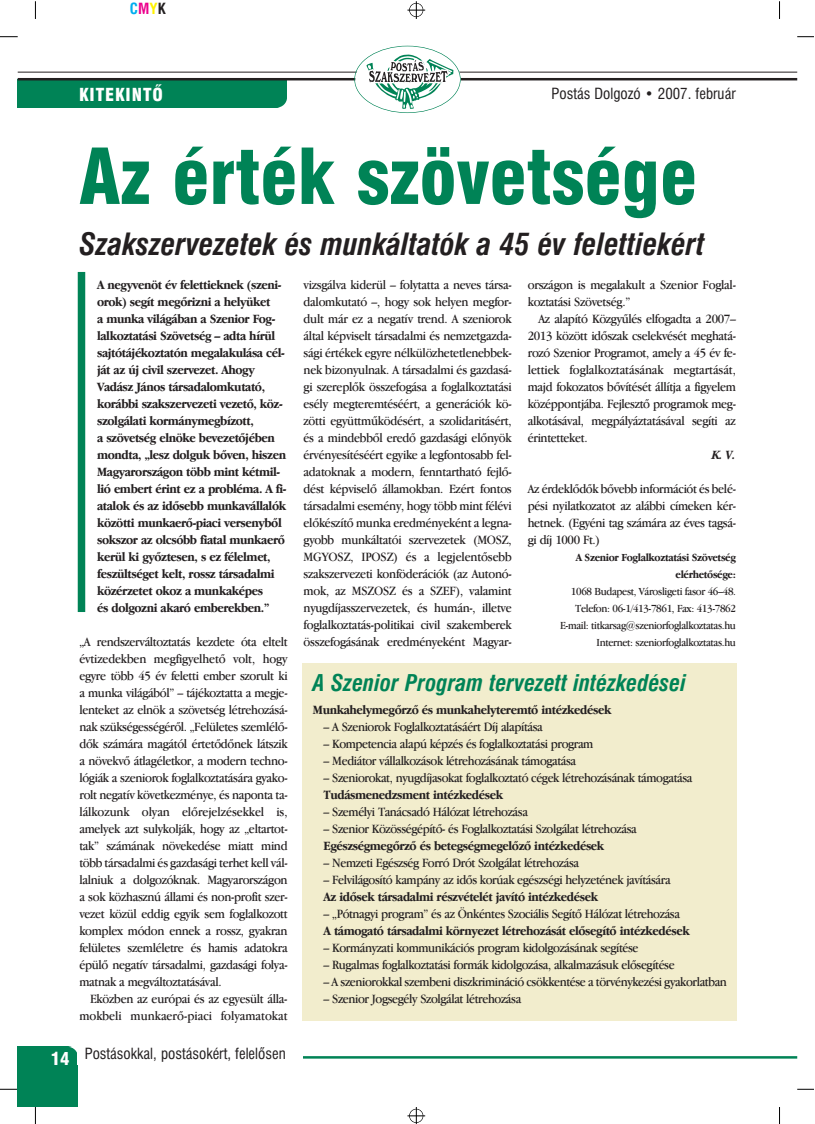
<style>
.page{position:relative;width:815px;height:1124px;background:#fff}
.page>*{position:absolute;margin:0;border:0;box-sizing:border-box;transform-origin:0 0}
.t1{font:75px "Hu Swis 721 Blk Cn BT";color:#008356}
.t2{font:italic 30px "Hu Swis 721 Cn BT Bold";color:#231f20}
.t3{font:italic 22.5px "Hu Swis 721 Cn BT Bold";color:#008356}
.t4{font:17.5px "Hu Swis 721 Blk Cn BT";letter-spacing:.055em;color:#fff}
.t5{font:15px "Hu Swis 721 Cn BT";color:#231f20}
.t6{font:15px "Hu Swis 721 Cn BT Bold";color:#00aeef}
.t7{font:13.12px/17px "Hu Garmd ITC Bk BT";letter-spacing:-.035em;color:#231f20;text-align:justify;scale:.9 1}
.t8{font:13.12px/17px "Hu Garmd ITC Bk BT Bold";letter-spacing:-.035em;color:#231f20;scale:.9 1}
.t9{font:13.12px/17px "Hu Garmd ITC Bk BT";color:#231f20;text-align:right;scale:.9 1}
.t10{font:italic 13.12px "Hu Garmd ITC Bk BT Bold";color:#231f20;scale:.9 1}
.t11{font:11.25px/17px "Hu Garmd ITC Bk BT";letter-spacing:-.035em;color:#231f20;text-align:right;scale:.9 1}
.t12{font:11.25px/17px "Hu Garmd ITC Bk BT Bold";letter-spacing:-.035em;color:#231f20;text-align:right;scale:.9 1}
.s1{color:#ec008c}
.s2{color:#fff200}
.s3{color:#231f20}
.s4{font-family:"Hu Swis 721 Blk Cn BT";font-size:17.5px;color:#fff}
</style>
<div class="page">
<svg style="left:0;top:36px;width:18px;height:1px"></svg>
<svg style="left:0;top:1089px;width:18px;height:1px"></svg>
<svg style="left:797px;top:36px;width:17px;height:1px"></svg>
<svg style="left:797px;top:1089px;width:17px;height:1px"></svg>
<svg style="left:35px;top:1px;width:1px;height:18px"></svg>
<svg style="left:779px;top:1px;width:1px;height:18px"></svg>
<svg style="left:35px;top:1107px;width:1px;height:17px"></svg>
<svg style="left:779px;top:1107px;width:1px;height:17px"></svg>
<div style="left:18px;top:79px;width:269px;height:29px;background:#008356"></div>
<svg style="left:277px;top:97px;width:24px;height:21px"></svg>
<hr style="left:18px;top:78px;width:779px;height:2px;background:#231f20">
<hr style="left:18px;top:72px;width:779px;height:1px;background:#231f20">
<hr style="left:18px;top:1056px;width:779px;height:2px;background:#008356">
<div style="left:18px;top:1047px;width:60px;height:60px;background:#008356"></div>
<svg style="left:68px;top:1036px;width:24px;height:21px"></svg>
<div style="left:78px;top:1047px;width:225px;height:17px;background:#fff"></div>
<div style="left:355px;top:47px;width:106px;height:66px;background:#fff;border-radius:50%"></div>
<div style="left:354px;top:46px;width:107px;height:67px;border:1px solid #008356;border-radius:50%"></div>
<svg style="left:367px;top:55px;width:86px;height:54px"></svg>
<svg style="left:407px;top:1px;width:18px;height:18px"></svg>
<div style="left:409px;top:3px;width:14px;height:14px;border:1px solid #000;border-radius:50%"></div>
<svg style="left:407px;top:1107px;width:18px;height:17px"></svg>
<div style="left:409px;top:1109px;width:14px;height:14px;border:1px solid #000;border-radius:50%"></div>
<div style="left:78px;top:272px;width:7px;height:340px;background:#008356"></div>
<div style="left:303px;top:663px;width:434px;height:357px;background:#f2edcd"></div>
<p class="t6" style="left:130px;top:2px;width:37px">C<span class="s1">M</span><span class="s2">Y</span><span class="s3">K</span></p>
<h3 class="t4" style="left:79px;top:88px;width:85px">KITEKINTÕ</h3>
<p class="t5" style="left:552px;top:87px;width:186px">Postás Dolgozó • 2007. február</p>
<h1 class="t1" style="left:79px;top:147px;width:620px">Az érték szövetsége</h1>
<h2 class="t2" style="left:79px;top:232px;width:627px">Szakszervezetek és munkáltatók a 45 év felettiekért</h2>
<p class="t8" style="left:97px;top:277px;width:212px">A negyvenöt év felettieknek (szeni&shy;orok) segít megõrizni a helyüket<br>a munka világában a Szenior Fog&shy;lalkoztatási Szövetség – adta hírül sajtótájékoztatón megalakulása cél&shy;ját az új civil szervezet. Ahogy Vadász János társadalomkutató, korábbi szakszervezeti vezetõ, köz&shy;szolgálati kormánymegbízott,<br>a szövetség elnöke bevezetõjében mondta, „lesz dolguk bõven, hiszen Magyarországon több mint kétmil&shy;lió embert érint ez a probléma. A fi&shy;atalok és az idõsebb munkavállalók közötti munkaerõ-piaci versenybõl sokszor az olcsóbb fiatal munkaerõ kerül ki gyõztesen, s ez félelmet, feszültséget kelt, rossz társadalmi közérzetet okoz a munkaképes<br>és dolgozni akaró emberekben.”</p>
<p class="t7" style="left:79px;top:634px;width:233px">„A rendszerváltoztatás kezdete óta eltelt évtizedekben megfigyelhetõ volt, hogy egyre több 45 év feletti ember szorult ki a munka világából” – tájékoztatta a megje&shy;lenteket az elnök a szövetség létrehozásá&shy;nak szükségességérõl. „Felületes szemlélõ&shy;dõk számára magától értetõdõnek látszik a növekvõ átlagéletkor, a modern techno&shy;lógiák a szeniorok foglalkoztatására gyako&shy;rolt negatív következménye, és naponta ta&shy;lálkozunk olyan elõrejelzésekkel is, amelyek azt sulykolják, hogy az „eltartot&shy;tak” számának növekedése miatt mind több társadalmi és gazdasági terhet kell vál&shy;lalniuk a dolgozóknak. Magyarországon a sok közhasznú állami és non-profit szer&shy;vezet közül eddig egyik sem foglalkozott komplex módon ennek a rossz, gyakran felületes szemléletre és hamis adatokra épülõ negatív társadalmi, gazdasági folya&shy;matnak a megváltoztatásával.</p>
<p class="t9" style="left:79px;top:991px;width:233px">Eközben az európai és az egyesült álla&shy;mokbeli munkaerõ-piaci folyamatokat</p>
<p class="t5" style="left:51px;top:1048px;width:236px"><span class="s4">14</span> Postásokkal, postásokért, felelõsen</p>
<p class="t7" style="left:304px;top:277px;width:233px">vizsgálva kiderül – folytatta a neves társa&shy;dalomkutató –, hogy sok helyen megfor&shy;dult már ez a negatív trend. A szeniorok által képviselt társadalmi és nemzetgazda&shy;sági értékek egyre nélkülözhetetlenebbek&shy;nek bizonyulnak. A társadalmi és gazdasá&shy;gi szereplõk összefogása a foglalkoztatási esély megteremtéséért, a generációk kö&shy;zötti együttmûködésért, a szolidaritásért, és a mindebbõl eredõ gazdasági elõnyök érvényesítéséért egyike a legfontosabb fel&shy;adatoknak a modern, fenntartható fejlõ&shy;dést képviselõ államokban. Ezért fontos társadalmi esemény, hogy több mint félévi elõkészítõ munka eredményeként a legna&shy;gyobb munkáltatói szervezetek (MOSZ, MGYOSZ, IPOSZ) és a legjelentõsebb szakszervezeti konföderációk (az Autonó&shy;mok, az MSZOSZ és a SZEF), valamint nyugdíjasszervezetek, és humán-, illetve foglalkoztatás-politikai civil szakemberek összefogásának eredményeként Magyar-</p>
<p class="t7" style="left:528px;top:277px;width:233px">országon is megalakult a Szenior Foglal&shy;koztatási Szövetség.”</p>
<p class="t7" style="left:528px;top:311px;width:233px;text-indent:11px">Az alapító Közgyûlés elfogadta a 2007– 2013 között idõszak cselekvését meghatá&shy;rozó Szenior Programot, amely a 45 év fe&shy;lettiek foglalkoztatásának megtartását, majd fokozatos bõvítését állítja a figyelem középpontjába. Fejlesztõ programok meg&shy;alkotásával, megpályáztatásával segíti az érintetteket.</p>
<p class="t10" style="left:712px;top:450px;width:28px">K. V.</p>
<p class="t7" style="left:528px;top:481px;width:233px">Az érdeklõdõk bõvebb információt és belé&shy;pési nyilatkozatot az alábbi címeken kér&shy;hetnek. (Egyéni tag számára az éves tagsá&shy;gi díj 1000 Ft.)</p>
<p class="t12" style="left:576px;top:550px;width:180px">A Szenior Foglalkoztatási Szövetség elérhetõsége:</p>
<p class="t11" style="left:560px;top:584px;width:197px">1068 Budapest, Városligeti fasor 46–48.<br>Telefon: 06-1/413-7861, Fax: 413-7862<br>E-mail: titkarsag@szeniorfoglalkoztatas.hu Internet: szeniorfoglalkoztatas.hu</p>
<h3 class="t3" style="left:313px;top:674px;width:375px">A Szenior Program tervezett intézkedései</h3>
<p class="t8" style="left:313px;top:702px;width:333px">Munkahelymegõrzõ és munkahelyteremtõ intézkedések</p>
<p class="t7" style="left:324px;top:719px;width:245px">– A Szeniorok Foglalkoztatásáért Díj alapítása</p>
<p class="t7" style="left:324px;top:736px;width:301px">– Kompetencia alapú képzés és foglalkoztatási program</p>
<p class="t7" style="left:324px;top:753px;width:282px">– Mediátor vállalkozások létrehozásának támogatása</p>
<p class="t7" style="left:324px;top:770px;width:411px">– Szeniorokat, nyugdíjasokat foglalkoztató cégek létrehozásának támogatása</p>
<p class="t8" style="left:324px;top:787px;width:201px">Tudásmenedzsment intézkedések</p>
<p class="t7" style="left:324px;top:804px;width:229px">– Személyi Tanácsadó Hálózat létrehozása</p>
<p class="t7" style="left:324px;top:821px;width:350px">– Szenior Közösségépítõ- és Foglalkoztatási Szolgálat létrehozása</p>
<p class="t8" style="left:324px;top:838px;width:313px">Egészségmegõrzõ és betegségmegelõzõ intézkedések</p>
<p class="t7" style="left:324px;top:855px;width:285px">– Nemzeti Egészség Forró Drót Szolgálat létrehozása</p>
<p class="t7" style="left:324px;top:872px;width:387px">– Felvilágosító kampány az idõs korúak egészségi helyzetének javítására</p>
<p class="t8" style="left:324px;top:889px;width:307px">Az idõsek társadalmi részvételét javító intézkedések</p>
<p class="t7" style="left:324px;top:906px;width:398px">– „Pótnagyi program” és az Önkéntes Szociális Segítõ Hálózat létrehozása</p>
<p class="t8" style="left:324px;top:923px;width:408px">A támogató társadalmi környezet létrehozását elõsegítõ intézkedések</p>
<p class="t7" style="left:324px;top:940px;width:352px">– Kormányzati kommunikációs program kidolgozásának segítése</p>
<p class="t7" style="left:324px;top:957px;width:392px">– Rugalmas foglalkoztatási formák kidolgozása, alkalmazásuk elõsegítése</p>
<p class="t7" style="left:324px;top:974px;width:450px">– A szeniorokkal szembeni diszkrimináció csökkentése a törvénykezési gyakorlatban</p>
<p class="t7" style="left:324px;top:991px;width:221px">– Szenior Jogsegély Szolgálat létrehozása</p>
</div>
